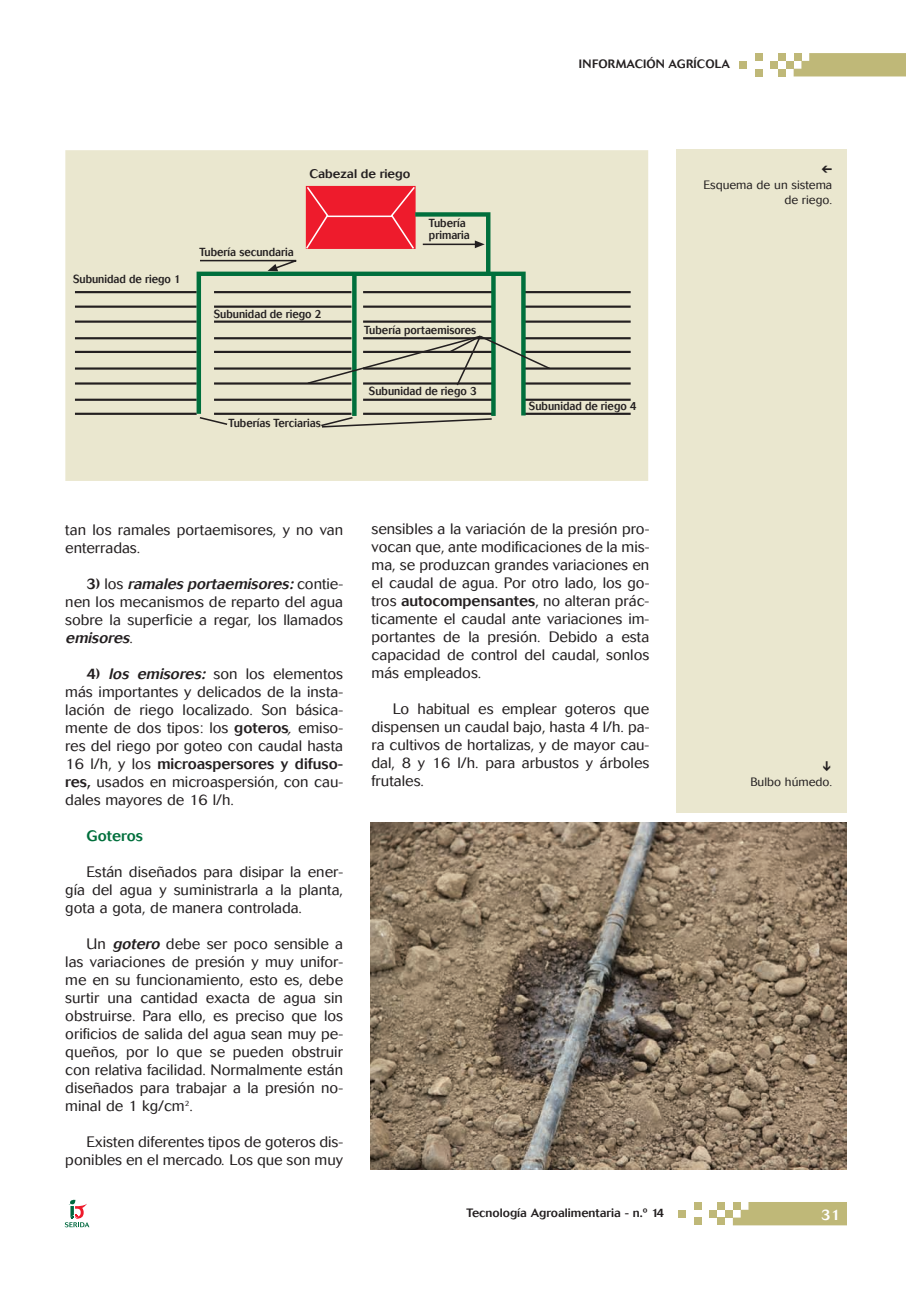
<style>
.page{position:relative;width:906px;height:1289px;background:#fff}
.page>*{position:absolute;margin:0;border:0;box-sizing:border-box;transform-origin:0 0}
.t1{font:300 15px/18px "Cosmos";color:#231f20;text-align:justify}
.t2{font:500 15px "Cosmos";color:#006f3c}
.t3{font:500 15px "Cosmos";color:#fff}
.t4{font:500 12.45px "Cosmos";color:#231f20}
.t5{font:300 12px/15px "Cosmos";color:#231f20;text-align:right}
.t6{font:500 12px "Cosmos";color:#231f20}
.t7{font:500 12px "Cosmos";letter-spacing:.02em;color:#231f20}
.t8{font:500 11.55px/11.6px "Cosmos";color:#231f20;scale:.92 1}
.s1{font-weight:500}
.s2{font-weight:500;font-style:italic}
.s3{font-style:italic}
</style>
<div class="page">
<div style="left:676px;top:149px;width:170px;height:663px;background:#eae7cf"></div>
<div style="left:739px;top:61px;width:8px;height:8px;background:#bfb878"></div>
<div style="left:770px;top:61px;width:8px;height:8px;background:#bfb878"></div>
<div style="left:778px;top:53px;width:8px;height:8px;background:#bfb878"></div>
<div style="left:778px;top:69px;width:8px;height:7px;background:#bfb878"></div>
<div style="left:786px;top:61px;width:7px;height:8px;background:#bfb878"></div>
<div style="left:754px;top:53px;width:8px;height:8px;background:#bfb878"></div>
<div style="left:754px;top:69px;width:8px;height:7px;background:#bfb878"></div>
<svg style="left:793px;top:53px;width:113px;height:23px;background:#c2bb7f"></svg>
<svg style="left:65px;top:1199px;width:24px;height:28px"></svg>
<div style="left:678px;top:1209px;width:8px;height:8px;background:#bfb878"></div>
<div style="left:709px;top:1209px;width:8px;height:8px;background:#bfb878"></div>
<div style="left:717px;top:1201px;width:8px;height:8px;background:#bfb878"></div>
<div style="left:717px;top:1217px;width:8px;height:8px;background:#bfb878"></div>
<div style="left:725px;top:1209px;width:8px;height:8px;background:#bfb878"></div>
<div style="left:694px;top:1201px;width:7px;height:8px;background:#bfb878"></div>
<div style="left:694px;top:1217px;width:7px;height:8px;background:#bfb878"></div>
<div style="left:733px;top:1202px;width:113px;height:23px;background:#bfb878"></div>
<div style="left:66px;top:151px;width:581px;height:329px;background:#eae7cf"></div>
<div style="left:65px;top:150px;width:583px;height:331px;border:2px solid #eae7cf"></div>
<div style="left:307px;top:187px;width:108px;height:61px;background:#ee1b2c"></div>
<div style="left:306px;top:186px;width:109px;height:63px;border:2px solid #ee1b2c"></div>
<hr style="left:326px;top:215px;width:66px;height:2px;background:#fff">
<svg style="left:305px;top:185px;width:24px;height:64px"></svg>
<hr style="left:75px;top:291px;width:122px;height:2px;background:#231f20">
<hr style="left:75px;top:305px;width:122px;height:3px;background:#231f20">
<hr style="left:75px;top:320px;width:122px;height:3px;background:#231f20">
<hr style="left:75px;top:337px;width:122px;height:2px;background:#231f20">
<hr style="left:75px;top:351px;width:122px;height:2px;background:#231f20">
<hr style="left:75px;top:367px;width:122px;height:2px;background:#231f20">
<hr style="left:75px;top:382px;width:122px;height:2px;background:#231f20">
<hr style="left:75px;top:398px;width:122px;height:3px;background:#231f20">
<hr style="left:75px;top:412px;width:122px;height:3px;background:#231f20">
<hr style="left:525px;top:291px;width:105px;height:2px;background:#231f20">
<hr style="left:525px;top:305px;width:105px;height:3px;background:#231f20">
<hr style="left:525px;top:320px;width:105px;height:3px;background:#231f20">
<hr style="left:525px;top:337px;width:105px;height:2px;background:#231f20">
<hr style="left:525px;top:351px;width:105px;height:2px;background:#231f20">
<hr style="left:525px;top:367px;width:105px;height:2px;background:#231f20">
<hr style="left:525px;top:382px;width:105px;height:2px;background:#231f20">
<hr style="left:525px;top:398px;width:105px;height:3px;background:#231f20">
<hr style="left:525px;top:412px;width:105px;height:3px;background:#231f20">
<svg style="left:194px;top:271px;width:334px;height:145px"></svg>
<svg style="left:352px;top:274px;width:4px;height:142px"></svg>
<svg style="left:491px;top:274px;width:4px;height:142px"></svg>
<svg style="left:411px;top:185px;width:82px;height:92px"></svg>
<svg style="left:200px;top:259px;width:78px;height:12px"></svg>
<svg style="left:199px;top:417px;width:29px;height:8px"></svg>
<svg style="left:321px;top:417px;width:171px;height:11px"></svg>
<svg style="left:306px;top:334px;width:246px;height:53px"></svg>
<img style="left:370px;top:822px;width:476px;height:347px">
<p class="t8" style="left:73px;top:274px;width:119px">Subunidad de riego 1</p>
<p class="t4" style="left:309px;top:169px;width:103px">Cabezal de riego</p>
<p class="t8" style="left:199px;top:247px;width:104px">Tubería secundaria</p>
<p class="t8" style="left:429px;top:218px;width:46px">Tubería primaria</p>
<p class="t8" style="left:214px;top:309px;width:119px">Subunidad de riego 2</p>
<p class="t8" style="left:364px;top:325px;width:123px">Tubería portaemisores</p>
<p class="t8" style="left:229px;top:418px;width:102px">Tuberías Terciarias</p>
<p class="t8" style="left:369px;top:387px;width:119px">Subunidad de riego 3</p>
<p class="t7" style="left:579px;top:59px;width:153px">INFORMACIÓN AGRÍCOLA</p>
<p class="t5" style="left:703px;top:178px;width:130px">Esquema de un sistema de riego.</p>
<p class="t8" style="left:535px;top:401px;width:112px">ubunidad de riego 4</p>
<p class="t1" style="left:65px;top:521px;width:279px">tan los ramales portaemisores, y no van enterradas.</p>
<p class="t1" style="left:65px;top:575px;width:279px;text-indent:21px"><span class="s1">3 )</span> l o s <span class="s2">ramales portaemisores:</span> c o n t i e - nen los mecanismos de reparto del agua sobre la superficie a regar, los llamados <span class="s2">emisores</span>.</p>
<p class="t1" style="left:65px;top:665px;width:279px;text-indent:21px"><span class="s1">4)</span> <span class="s2">los emisores:</span> son los elementos más importantes y delicados de la insta&shy;lación de riego localizado. Son básica&shy;mente de dos tipos: los <span class="s1">goteros</span><span class="s3">,</span> emiso&shy;res del riego por goteo con caudal hasta 16 l/h, y los <span class="s1">microaspersores y difuso&shy;res,</span> usados en microaspersión, con cau&shy;dales mayores de 16 l/h.</p>
<p class="t2" style="left:87px;top:830px;width:58px">Goteros</p>
<p class="t1" style="left:65px;top:863px;width:279px;text-indent:21px">Están diseñados para disipar la ener&shy;gía del agua y suministrarla a la planta, gota a gota, de manera controlada.</p>
<p class="t1" style="left:65px;top:935px;width:279px;text-indent:21px">Un <span class="s2">gotero</span> debe ser poco sensible a las variaciones de presión y muy unifor&shy;me en su funcionamiento, esto es, debe surtir una cantidad exacta de agua sin obstruirse. Para ello, es preciso que los orificios de salida del agua sean muy pe&shy;queños, por lo que se pueden obstruir con relativa facilidad. Normalmente están diseñados para trabajar a la presión no&shy;minal de 1 kg/cm<sup>2</sup>.</p>
<p class="t1" style="left:65px;top:1133px;width:279px;text-align:right">Existen diferentes tipos de goteros dis&shy;ponibles en el mercado<span class="s3">.</span> Los que son muy</p>
<p class="t1" style="left:371px;top:521px;width:279px">sensibles a la variación de la presión pro&shy;vocan que, ante modificaciones de la mis&shy;ma, se produzcan grandes variaciones en el caudal de agua. Por otro lado, los go&shy;tros <span class="s1">autocompensantes</span>, no alteran prác&shy;ticamente el caudal ante variaciones im&shy;portantes de la presión. Debido a esta capacidad de control del caudal, sonlos más empleados.</p>
<p class="t1" style="left:371px;top:701px;width:279px;text-indent:21px">Lo habitual es emplear goteros que dispensen un caudal bajo, hasta 4 l/h. pa&shy;ra cultivos de hortalizas, y de mayor cau&shy;dal, 8 y 16 l/h. para arbustos y árboles frutales.</p>
<p class="t5" style="left:750px;top:775px;width:83px">Bulbo húmedo.</p>
<p class="t6" style="left:466px;top:1208px;width:199px">Tecnología Agroalimentaria - n.º 14</p>
<p class="t3" style="left:821px;top:1208px;width:21px">31</p>
</div>
